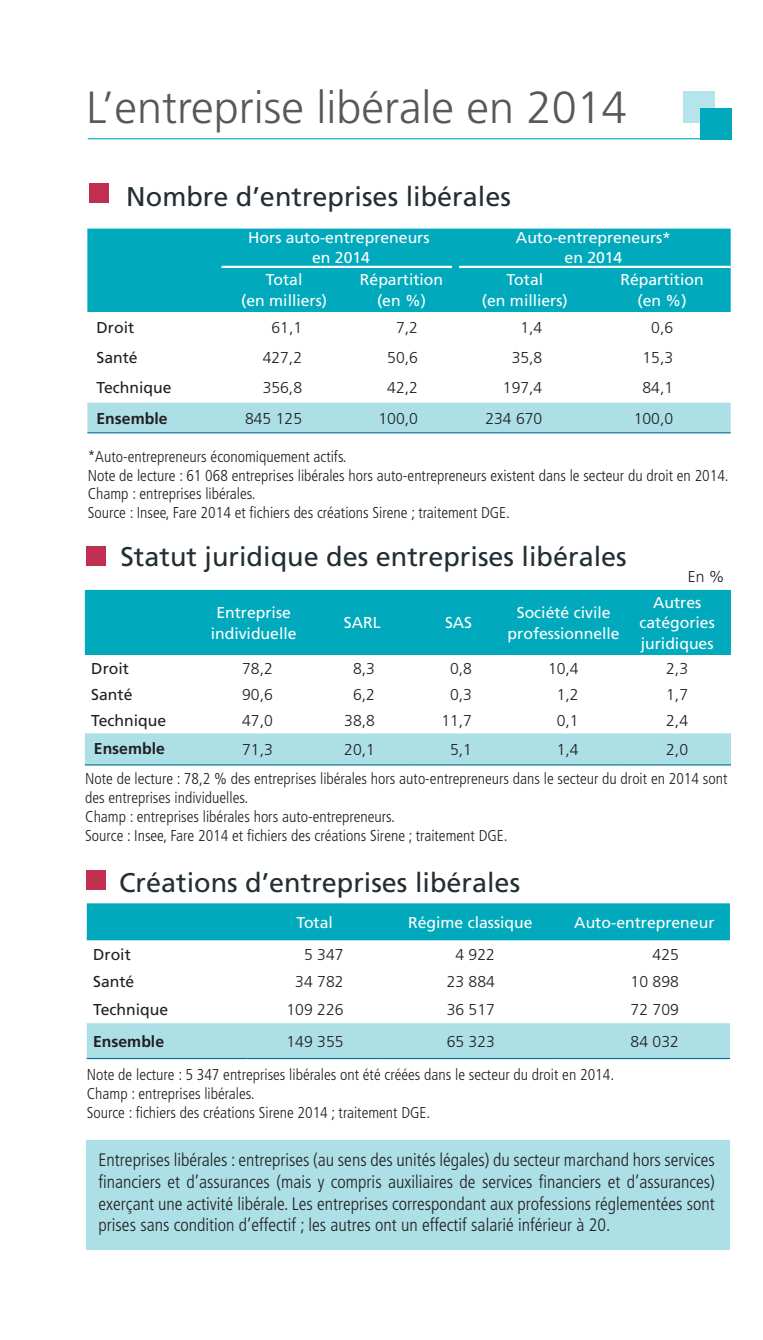
<style>
.page{position:relative;width:763px;height:1340px;background:#fff}
.page>*{position:absolute;margin:0;border:0;box-sizing:border-box;transform-origin:0 0}
.t1{font:300 45px "Frutiger LT Std";color:#57585a}
.t2{font:27px "Frutiger LT Std";color:#232e34}
.t3{font:300 condensed 18px/21.6px "Frutiger LT Std";color:#231f20;text-align:justify}
.t4{font:300 condensed 15.75px/18.9px "Frutiger LT Std";color:#231f20}
.t5{font:15.75px/20.2px "Frutiger LT Std";color:#fff;text-align:center}
.t6{font:300 15.75px "Frutiger LT Std";color:#231f20}
.t7{font:15.75px "Frutiger LT Std";color:#231f20}
.t8{font:700 15.75px "Frutiger LT Std";color:#231f20}
.s1{font-stretch:normal}
</style>
<div class="page">
<hr style="left:88px;top:138px;width:642px;height:1px;background:#00aabc">
<div style="left:87px;top:229px;width:643px;height:83px;background:#00aabc"></div>
<div style="left:87px;top:402px;width:643px;height:30px;background:#addfe7"></div>
<hr style="left:221px;top:266px;width:125px;height:2px;background:#fff">
<hr style="left:346px;top:266px;width:110px;height:2px;background:#fff">
<hr style="left:456px;top:266px;width:137px;height:2px;background:#fff">
<hr style="left:593px;top:266px;width:137px;height:2px;background:#fff">
<hr style="left:87px;top:432px;width:134px;height:1px;background:#006c96">
<hr style="left:221px;top:432px;width:125px;height:1px;background:#006c96">
<hr style="left:346px;top:432px;width:110px;height:1px;background:#006c96">
<hr style="left:456px;top:432px;width:137px;height:1px;background:#006c96">
<hr style="left:593px;top:432px;width:137px;height:1px;background:#006c96">
<div style="left:699px;top:108px;width:31px;height:31px;background:#00aabc"></div>
<svg style="left:683px;top:91px;width:31px;height:32px"></svg>
<div style="left:89px;top:183px;width:20px;height:20px;background:#c12f50"></div>
<div style="left:85px;top:590px;width:645px;height:65px;background:#00aabc"></div>
<div style="left:85px;top:733px;width:645px;height:31px;background:#addfe7"></div>
<hr style="left:85px;top:764px;width:111px;height:1px;background:#006c96">
<hr style="left:196px;top:764px;width:115px;height:1px;background:#006c96">
<hr style="left:311px;top:764px;width:102px;height:1px;background:#006c96">
<hr style="left:413px;top:764px;width:90px;height:1px;background:#006c96">
<hr style="left:503px;top:764px;width:120px;height:1px;background:#006c96">
<hr style="left:623px;top:764px;width:107px;height:1px;background:#006c96">
<div style="left:86px;top:546px;width:19px;height:19px;background:#c12f50"></div>
<div style="left:87px;top:903px;width:642px;height:37px;background:#00aabc"></div>
<svg style="left:87px;top:940px;width:642px;height:1px"></svg>
<div style="left:87px;top:1023px;width:642px;height:34px;background:#addfe7"></div>
<hr style="left:87px;top:1057px;width:160px;height:2px;background:#006c96">
<hr style="left:247px;top:1057px;width:134px;height:2px;background:#006c96">
<hr style="left:381px;top:1057px;width:177px;height:2px;background:#006c96">
<hr style="left:558px;top:1057px;width:171px;height:2px;background:#006c96">
<div style="left:87px;top:870px;width:19px;height:19px;background:#c12f50"></div>
<div style="left:452px;top:260px;width:6px;height:15px;background:#00aabc"></div>
<div style="left:86px;top:1140px;width:643px;height:109px;background:#addfe7"></div>
<p class="t1" style="left:86px;top:82px;width:541px">L’entreprise libérale en 2014</p>
<p class="t2" style="left:126px;top:181px;width:386px">Nombre d’entreprises libérales</p>
<p class="t5" style="left:248px;top:227px;width:183px">Hors auto-entrepreneurs en 2014</p>
<p class="t5" style="left:515px;top:227px;width:156px">Auto-entrepreneurs* en 2014</p>
<p class="t5" style="left:241px;top:270px;width:87px">Total<br>(en milliers)</p>
<p class="t5" style="left:360px;top:270px;width:85px">Répartition (en %)</p>
<p class="t5" style="left:481px;top:270px;width:87px">Total<br>(en milliers)</p>
<p class="t5" style="left:620px;top:270px;width:85px">Répartition (en %)</p>
<p class="t7" style="left:96px;top:318px;width:39px">Droit</p>
<p class="t6" style="left:271px;top:319px;width:32px">61,1</p>
<p class="t6" style="left:396px;top:319px;width:23px">7,2</p>
<p class="t6" style="left:520px;top:319px;width:23px">1,4</p>
<p class="t6" style="left:651px;top:319px;width:23px">0,6</p>
<p class="t7" style="left:96px;top:348px;width:43px">Santé</p>
<p class="t6" style="left:262px;top:349px;width:41px">427,2</p>
<p class="t6" style="left:387px;top:349px;width:32px">50,6</p>
<p class="t6" style="left:511px;top:349px;width:32px">35,8</p>
<p class="t6" style="left:642px;top:349px;width:32px">15,3</p>
<p class="t7" style="left:96px;top:379px;width:76px">Technique</p>
<p class="t6" style="left:262px;top:379px;width:41px">356,8</p>
<p class="t6" style="left:387px;top:379px;width:32px">42,2</p>
<p class="t6" style="left:502px;top:379px;width:41px">197,4</p>
<p class="t6" style="left:642px;top:379px;width:32px">84,1</p>
<p class="t8" style="left:96px;top:409px;width:72px">Ensemble</p>
<p class="t6" style="left:245px;top:409px;width:58px">845 125</p>
<p class="t6" style="left:378px;top:409px;width:41px">100,0</p>
<p class="t6" style="left:485px;top:409px;width:58px">234 670</p>
<p class="t6" style="left:633px;top:409px;width:41px">100,0</p>
<p class="t4" style="left:88px;top:447px;width:642px">*Auto-entrepreneurs économiquement actifs.<br>Note de lecture : 61 068 entreprises libérales hors auto-entrepreneurs existent dans le secteur du droit en 2014.<br>Champ : entreprises libérales.<br>Source : Insee, Fare 2014 et fichiers des créations Sirene ; traitement DGE.</p>
<p class="t2" style="left:120px;top:541px;width:507px">Statut juridique des entreprises libérales</p>
<p class="t6" style="left:687px;top:567px;width:38px">En %</p>
<p class="t5" style="left:210px;top:602px;width:87px">Entreprise individuelle</p>
<p class="t5" style="left:343px;top:613px;width:38px">SARL</p>
<p class="t5" style="left:445px;top:613px;width:29px">SAS</p>
<p class="t5" style="left:507px;top:602px;width:114px">Société civile professionnelle</p>
<p class="t5" style="left:639px;top:592px;width:77px">Autres catégories juridiques</p>
<p class="t7" style="left:91px;top:659px;width:39px">Droit</p>
<p class="t6" style="left:242px;top:659px;width:32px">78,2</p>
<p class="t6" style="left:353px;top:659px;width:23px">8,3</p>
<p class="t6" style="left:450px;top:659px;width:23px">0,8</p>
<p class="t6" style="left:547px;top:659px;width:32px">10,4</p>
<p class="t6" style="left:665px;top:659px;width:23px">2,3</p>
<p class="t7" style="left:91px;top:685px;width:43px">Santé</p>
<p class="t6" style="left:242px;top:685px;width:32px">90,6</p>
<p class="t6" style="left:353px;top:685px;width:23px">6,2</p>
<p class="t6" style="left:450px;top:685px;width:23px">0,3</p>
<p class="t6" style="left:556px;top:685px;width:23px">1,2</p>
<p class="t6" style="left:665px;top:685px;width:23px">1,7</p>
<p class="t7" style="left:91px;top:711px;width:76px">Technique</p>
<p class="t6" style="left:242px;top:711px;width:32px">47,0</p>
<p class="t6" style="left:344px;top:711px;width:32px">38,8</p>
<p class="t6" style="left:441px;top:711px;width:32px">11,7</p>
<p class="t6" style="left:556px;top:711px;width:23px">0,1</p>
<p class="t6" style="left:665px;top:711px;width:23px">2,4</p>
<p class="t8" style="left:94px;top:739px;width:72px">Ensemble</p>
<p class="t6" style="left:242px;top:740px;width:32px">71,3</p>
<p class="t6" style="left:344px;top:740px;width:32px">20,1</p>
<p class="t6" style="left:450px;top:740px;width:23px">5,1</p>
<p class="t6" style="left:556px;top:740px;width:23px">1,4</p>
<p class="t4" style="left:85px;top:735px;width:643px;line-height:28.8px;text-indent:580px"><span class="s1">2,0<br></span>Note de lecture : 78,2 % des entreprises libérales hors auto-entrepreneurs dans le secteur du droit en 2014 sont</p>
<p class="t4" style="left:85px;top:788px;width:423px">des entreprises individuelles.<br>Champ : entreprises libérales hors auto-entrepreneurs.<br>Source : Insee, Fare 2014 et fichiers des créations Sirene ; traitement DGE.</p>
<p class="t2" style="left:119px;top:866px;width:402px">Créations d’entreprises libérales</p>
<p class="t5" style="left:296px;top:912px;width:38px">Total</p>
<p class="t5" style="left:408px;top:912px;width:126px">Régime classique</p>
<p class="t5" style="left:574px;top:912px;width:142px">Auto-entrepreneur</p>
<p class="t7" style="left:93px;top:945px;width:39px">Droit</p>
<p class="t6" style="left:304px;top:945px;width:41px">5 347</p>
<p class="t6" style="left:455px;top:945px;width:41px">4 922</p>
<p class="t6" style="left:652px;top:945px;width:28px">425</p>
<p class="t7" style="left:93px;top:972px;width:43px">Santé</p>
<p class="t6" style="left:295px;top:973px;width:50px">34 782</p>
<p class="t6" style="left:446px;top:973px;width:50px">23 884</p>
<p class="t6" style="left:630px;top:973px;width:50px">10 898</p>
<p class="t7" style="left:93px;top:1000px;width:76px">Technique</p>
<p class="t6" style="left:286px;top:1000px;width:58px">109 226</p>
<p class="t6" style="left:446px;top:1000px;width:50px">36 517</p>
<p class="t6" style="left:630px;top:1000px;width:50px">72 709</p>
<p class="t8" style="left:93px;top:1032px;width:72px">Ensemble</p>
<p class="t6" style="left:286px;top:1032px;width:58px">149 355</p>
<p class="t6" style="left:446px;top:1032px;width:50px">65 323</p>
<p class="t6" style="left:630px;top:1032px;width:50px">84 032</p>
<p class="t4" style="left:87px;top:1065px;width:528px">Note de lecture : 5 347 entreprises libérales ont été créées dans le secteur du droit en 2014.<br>Champ : entreprises libérales.<br>Source : fichiers des créations Sirene 2014 ; traitement DGE.</p>
<p class="t3" style="left:99px;top:1149px;width:617px">Entreprises libérales : entreprises (au sens des unités légales) du secteur marchand hors services financiers et d’assurances (mais y compris auxiliaires de services financiers et d’assurances) exerçant une activité libérale. Les entreprises correspondant aux professions réglementées sont prises sans condition d’effectif ; les autres ont un effectif salarié inférieur à 20.</p>
</div>
